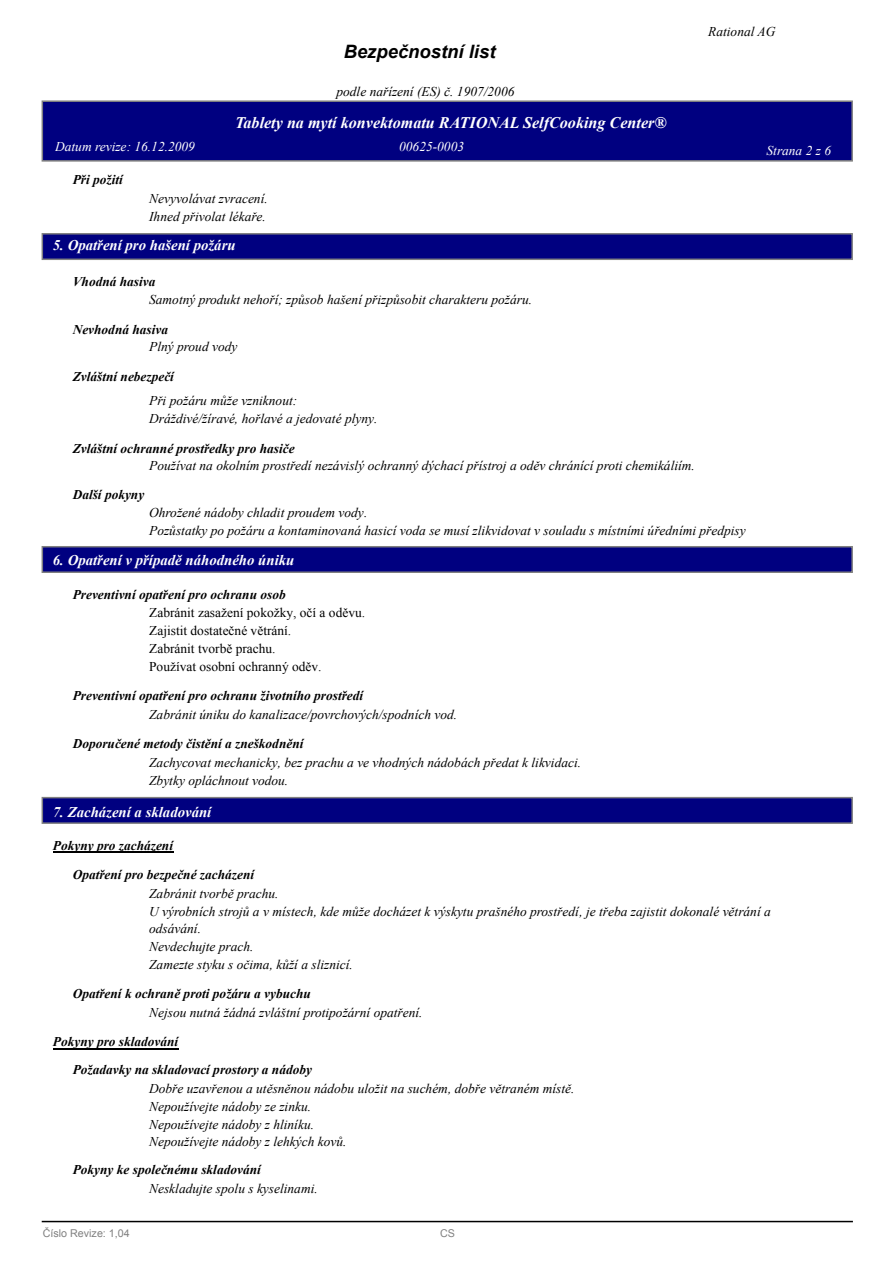
<style>
.page{position:relative;width:893px;height:1262px;background:#fff}
.page>*{position:absolute;margin:0;border:0;box-sizing:border-box;transform-origin:0 0}
.t1{font:italic 700 18.45px "Arial";color:#000}
.t2{font:italic 16.2px "Times New Roman Bold";color:#fff}
.t3{font:italic 14.85px "Times New Roman Bold";color:#fff}
.t4{font:13.35px/17.7px "Times New Roman Italic";color:#000}
.t5{font:italic 13.35px "Times New Roman Bold";color:#000}
.t6{font:13.35px/17.7px "Times New Roman";color:#000}
.t7{font:13.35px "Times New Roman Italic";color:#fff}
.t8{font:10.8px "Arial";color:#808080}
</style>
<div class="page">
<div style="left:42px;top:100px;width:810px;height:62px;background:#000080;border:2px solid #808080"></div>
<div style="left:42px;top:233px;width:810px;height:27px;background:#000080;border:2px solid #808080"></div>
<div style="left:42px;top:546px;width:810px;height:27px;background:#000080;border:2px solid #808080"></div>
<div style="left:42px;top:797px;width:810px;height:27px;background:#000080;border:2px solid #808080"></div>
<hr style="left:42px;top:1220px;width:810px;height:2px;background:#000">
<hr style="left:53px;top:851px;width:120px;height:1px;background:#000">
<hr style="left:53px;top:1047px;width:125px;height:2px;background:#000">
<h1 class="t1" style="left:344px;top:42px;width:153px">Bezpečnostní list</h1>
<p class="t4" style="left:336px;top:82px;width:179px">podle nařízení (ES) č. 1907/2006</p>
<p class="t2" style="left:235px;top:113px;width:433px">Tablety na mytí konvektomatu RATIONAL SelfCooking Center®</p>
<p class="t7" style="left:55px;top:140px;width:141px">Datum revize: 16.12.2009</p>
<p class="t7" style="left:399px;top:139px;width:66px">00625-0003</p>
<p class="t5" style="left:73px;top:172px;width:52px">Při požití</p>
<p class="t4" style="left:149px;top:190px;width:120px">Nevyvolávat zvracení.<br>Ihned přivolat lékaře.</p>
<p class="t3" style="left:53px;top:237px;width:184px">5. Opatření pro hašení požáru</p>
<p class="t5" style="left:73px;top:274px;width:84px">Vhodná hasiva</p>
<p class="t4" style="left:149px;top:290px;width:384px">Samotný produkt nehoří; způsob hašení přizpůsobit charakteru požáru.</p>
<p class="t5" style="left:73px;top:322px;width:97px">Nevhodná hasiva</p>
<p class="t5" style="left:73px;top:369px;width:103px">Zvláštní nebezpečí</p>
<p class="t4" style="left:149px;top:392px;width:230px">Při požáru může vzniknout:<br>Dráždivé/žíravé, hořlavé a jedovaté plyny.</p>
<p class="t4" style="left:149px;top:457px;width:547px">Používat na okolním prostředí nezávislý ochranný dýchací přístroj a oděv chránící proti chemikáliím.</p>
<p class="t4" style="left:149px;top:337px;width:90px">Plný proud vody</p>
<p class="t5" style="left:73px;top:441px;width:223px">Zvláštní ochranné prostředky pro hasiče</p>
<p class="t5" style="left:73px;top:487px;width:73px">Další pokyny</p>
<p class="t4" style="left:708px;top:22px;width:69px">Rational AG</p>
<p class="t7" style="left:766px;top:143px;width:66px">Strana 2 z 6</p>
<p class="t4" style="left:149px;top:503px;width:598px">Ohrožené nádoby chladit proudem vody.<br>Pozůstatky po požáru a kontaminovaná hasicí voda se musí zlikvidovat v souladu s místními úředními předpisy</p>
<p class="t3" style="left:53px;top:552px;width:243px">6. Opatření v případě náhodného úniku</p>
<p class="t6" style="left:149px;top:604px;width:217px">Zabránit zasažení pokožky, očí a oděvu.<br>Zajistit dostatečné větrání.<br>Zabránit tvorbě prachu.<br>Používat osobní ochranný oděv.</p>
<p class="t5" style="left:73px;top:586px;width:214px">Preventivní opatření pro ochranu osob</p>
<p class="t5" style="left:73px;top:688px;width:292px">Preventivní opatření pro ochranu životního prostředí</p>
<p class="t4" style="left:149px;top:705px;width:309px">Zabránit úniku do kanalizace/povrchových/spodních vod.</p>
<p class="t5" style="left:73px;top:736px;width:232px">Doporučené metody čistění a zneškodnění</p>
<p class="t4" style="left:149px;top:753px;width:433px">Zachycovat mechanicky, bez prachu a ve vhodných nádobách předat k likvidaci.<br>Zbytky opláchnout vodou.</p>
<p class="t3" style="left:53px;top:804px;width:160px">7. Zacházení a skladování</p>
<p class="t5" style="left:53px;top:838px;width:122px">Pokyny pro zacházení</p>
<p class="t4" style="left:149px;top:884px;width:623px">Zabránit tvorbě prachu.<br>U výrobních strojů a v místech, kde může docházet k výskytu prašného prostředí, je třeba zajistit dokonalé větrání a odsávání.<br>Nevdechujte prach.<br>Zamezte styku s očima, kůží a sliznicí.</p>
<p class="t5" style="left:73px;top:867px;width:183px">Opatření pro bezpečné zacházení</p>
<p class="t5" style="left:73px;top:986px;width:240px">Opatření k ochraně proti požáru a vybuchu</p>
<p class="t5" style="left:53px;top:1034px;width:127px">Pokyny pro skladování</p>
<p class="t4" style="left:149px;top:1079px;width:427px">Dobře uzavřenou a utěsněnou nádobu uložit na suchém, dobře větraném místě.<br>Nepoužívejte nádoby ze zinku.<br>Nepoužívejte nádoby z hliníku.<br>Nepoužívejte nádoby z lehkých kovů.</p>
<p class="t4" style="left:149px;top:1003px;width:275px">Nejsou nutná žádná zvláštní protipožární opatření.</p>
<p class="t5" style="left:73px;top:1062px;width:241px">Požadavky na skladovací prostory a nádoby</p>
<p class="t5" style="left:73px;top:1162px;width:190px">Pokyny ke společnému skladování</p>
<p class="t4" style="left:149px;top:1180px;width:170px">Neskladujte spolu s kyselinami.</p>
<p class="t8" style="left:43px;top:1226px;width:89px">Číslo Revize: 1,04</p>
<p class="t8" style="left:440px;top:1226px;width:16px">CS</p>
</div>
